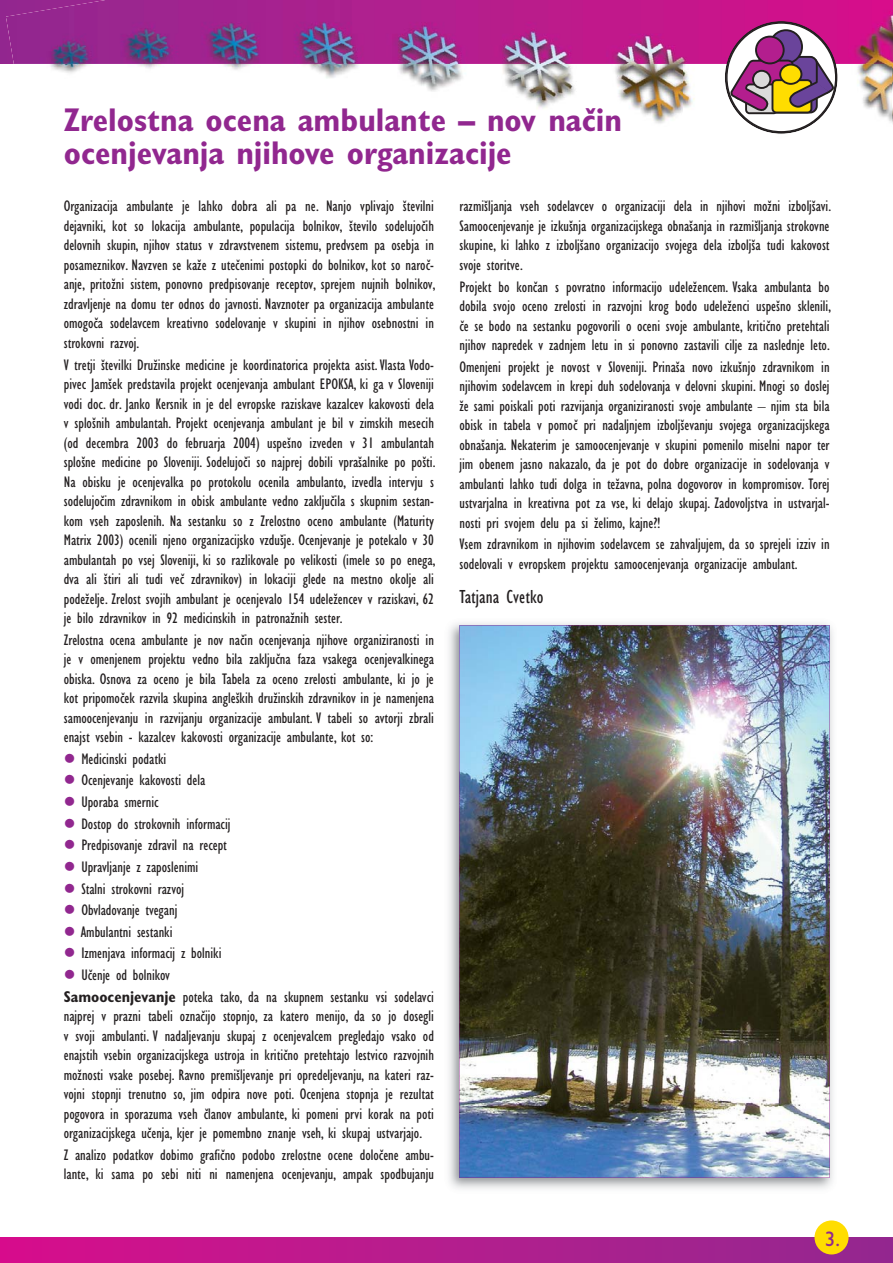
<style>
.page{position:relative;width:893px;height:1263px;background:#fff}
.page>*{position:absolute;margin:0;border:0;box-sizing:border-box;transform-origin:0 0}
.t1{font:700 condensed 33px/33px "SS Gill Sans";color:#91278f}
.t2{font:21px "SS Gill Sans";color:#91278f}
.t3{font:condensed 19.5px "SS Gill Sans";letter-spacing:.005em;color:#231f20}
.t4{font:condensed 15.75px/19.5px "SS Gill Sans";color:#231f20;text-align:justify}
.s1{font-weight:700}
</style>
<div class="page">
<div style="left:0;top:1238px;width:892px;height:25px;background:linear-gradient(to right,#d60e8c,#932a8e)"></div>
<div style="left:814px;top:1220px;width:34px;height:34px;background:#fd0;border-radius:50%"></div>
<svg style="left:0;top:0;width:6px;height:64px"></svg>
<img style="left:891px;top:64px;width:1px;height:59px">
<img style="left:50px;top:64px;width:309px;height:14px">
<img style="left:398px;top:64px;width:285px;height:60px">
<img style="left:683px;top:64px;width:208px;height:70px">
<img style="left:6px;top:0;width:886px;height:64px">
<svg style="left:725px;top:22px;width:111px;height:111px"></svg>
<div style="left:769px;top:30px;width:33px;height:33px;background:#6a449b;border-radius:50%"></div>
<div style="left:768px;top:29px;width:35px;height:35px;border:2px solid #231f20;border-radius:50%"></div>
<div style="left:756px;top:37px;width:27px;height:26px;background:#b31e8e;border-radius:50%"></div>
<div style="left:755px;top:36px;width:29px;height:28px;border:2px solid #231f20;border-radius:50%"></div>
<svg style="left:729px;top:55px;width:105px;height:60px"></svg>
<img style="left:449px;top:623px;width:384px;height:566px">
<img style="left:460px;top:626px;width:369px;height:552px">
<hr style="left:459px;top:625px;width:370px;height:1px;background:#91278f">
<hr style="left:459px;top:626px;width:1px;height:552px;background:#91278f">
<hr style="left:459px;top:1178px;width:370px;height:1px;background:#91278f">
<hr style="left:829px;top:626px;width:1px;height:552px;background:#91278f">
<h1 class="t1" style="left:64px;top:107px;width:559px">Zrelostna ocena ambulante – nov na~in ocenjevanja njihove organizacije</h1>
<p class="t4" style="left:459px;top:198px;width:373px">razmi{ljanja vseh sodelavcev o organizaciji dela in njihovi možni izbolj{avi.<br>Samoocenjevanje je izku{nja organizacijskega obna{anja in razmi{ljanja strokovne skupine, ki lahko z izbolj{ano organizacijo svojega dela izbolj{a tudi kakovost svoje storitve.</p>
<p class="t4" style="left:459px;top:278px;width:373px">Projekt bo kon~an s povratno informacijo udeležencem. Vsaka ambulanta bo dobila svojo oceno zrelosti in razvojni krog bodo udeleženci uspe{no sklenili, ~e se bodo na sestanku pogovorili o oceni svoje ambulante, kriti~no pretehtali njihov napredek v zadnjem letu in si ponovno zastavili cilje za naslednje leto.</p>
<p class="t4" style="left:459px;top:358px;width:371px">Omenjeni projekt je novost v Sloveniji. Prina{a novo izku{njo zdravnikom in njihovim sodelavcem in krepi duh sodelovanja v delovni skupini. Mnogi so doslej že sami poiskali poti razvijanja organiziranosti svoje ambulante – njim sta bila obisk in tabela v pomo~ pri nadaljnjem izbolj{evanju svojega organizacijskega obna{anja. Nekaterim je samoocenjevanje v skupini pomenilo miselni napor ter jim obenem jasno nakazalo, da je pot do dobre organizacije in sodelovanja v ambulanti lahko tudi dolga in težavna, polna dogovorov in kompromisov. Torej ustvarjalna in kreativna pot za vse, ki delajo skupaj. Zadovoljstva in ustvarjal&shy;nosti pri svojem delu pa si želimo, kajne?!</p>
<p class="t4" style="left:459px;top:536px;width:371px">Vsem zdravnikom in njihovim sodelavcem se zahvaljujem, da so sprejeli izziv in sodelovali v evropskem projektu samoocenjevanja organizacije ambulant.</p>
<p class="t3" style="left:459px;top:590px;width:86px">Tatjana Cvetko</p>
<p class="t4" style="left:64px;top:198px;width:373px">Organizacija ambulante je lahko dobra ali pa ne. Nanjo vplivajo {tevilni dejavniki, kot so lokacija ambulante, populacija bolnikov, {tevilo sodelujo~ih delovnih skupin, njihov status v zdravstvenem sistemu, predvsem pa osebja in posameznikov. Navzven se kaže z ute~enimi postopki do bolnikov, kot so naro~- anje, pritožni sistem, ponovno predpisovanje receptov, sprejem nujnih bolnikov, zdravljenje na domu ter odnos do javnosti. Navznoter pa organizacija ambulante omogo~a sodelavcem kreativno sodelovanje v skupini in njihov osebnostni in strokovni razvoj.</p>
<p class="t4" style="left:64px;top:356px;width:373px">V tretji {tevilki Družinske medicine je koordinatorica projekta asist. Vlasta Vodo&shy;pivec Jam{ek predstavila projekt ocenjevanja ambulant EPOKSA, ki ga v Sloveniji vodi doc. dr. Janko Kersnik in je del evropske raziskave kazalcev kakovosti dela v splo{nih ambulantah. Projekt ocenjevanja ambulant je bil v zimskih mesecih (od decembra 2003 do februarja 2004) uspe{no izveden v 31 ambulantah splo{ne medicine po Sloveniji. Sodelujo~i so najprej dobili vpra{alnike po po{ti.<br>Na obisku je ocenjevalka po protokolu ocenila ambulanto, izvedla intervju s sodelujo~im zdravnikom in obisk ambulante vedno zaklju~ila s skupnim sestan&shy;kom vseh zaposlenih. Na sestanku so z Zrelostno oceno ambulante (Maturity Matrix 2003) ocenili njeno organizacijsko vzdu{je. Ocenjevanje je potekalo v 30 ambulantah po vsej Sloveniji, ki so razlikovale po velikosti (imele so po enega, dva ali {tiri ali tudi ve~ zdravnikov) in lokaciji glede na mestno okolje ali podeželje. Zrelost svojih ambulant je ocenjevalo 154 udeležencev v raziskavi, 62 je bilo zdravnikov in 92 medicinskih in patronažnih sester.</p>
<p class="t4" style="left:64px;top:631px;width:371px">Zrelostna ocena ambulante je nov na~in ocenjevanja njihove organiziranosti in je v omenjenem projektu vedno bila zaklju~na faza vsakega ocenjevalkinega obiska. Osnova za oceno je bila Tabela za oceno zrelosti ambulante, ki jo je kot pripomo~ek razvila skupina angle{kih družinskih zdravnikov in je namenjena samoocenjevanju in razvijanju organizacije ambulant. V tabeli so avtorji zbrali enajst vsebin - kazalcev kakovosti organizacije ambulante, kot so:</p>
<p class="t4" style="left:81px;top:750px;width:86px">Medicinski podatki</p>
<p class="t4" style="left:81px;top:772px;width:125px">Ocenjevanje kakovosti dela</p>
<p class="t4" style="left:81px;top:794px;width:79px">Uporaba smernic</p>
<p class="t4" style="left:81px;top:815px;width:151px">Dostop do strokovnih informacij</p>
<p class="t4" style="left:81px;top:837px;width:147px">Predpisovanje zdravil na recept</p>
<p class="t4" style="left:81px;top:859px;width:118px">Upravljanje z zaposlenimi</p>
<p class="t4" style="left:81px;top:880px;width:104px">Stalni strokovni razvoj</p>
<p class="t4" style="left:81px;top:902px;width:97px">Obvladovanje tveganj</p>
<p class="t4" style="left:81px;top:923px;width:93px">Ambulantni sestanki</p>
<p class="t4" style="left:81px;top:945px;width:142px">Izmenjava informacij z bolniki</p>
<p class="t4" style="left:81px;top:967px;width:90px">U~enje od bolnikov</p>
<p class="t4" style="left:64px;top:988px;width:371px"><span class="s1">Samoocenjevanje</span> poteka tako, da na skupnem sestanku vsi sodelavci</p>
<p class="t4" style="left:64px;top:1008px;width:371px">najprej v prazni tabeli ozna~ijo stopnjo, za katero menijo, da so jo dosegli v svoji ambulanti. V nadaljevanju skupaj z ocenjevalcem pregledajo vsako od enajstih vsebin organizacijskega ustroja in kriti~no pretehtajo lestvico razvojnih možnosti vsake posebej. Ravno premi{ljevanje pri opredeljevanju, na kateri raz&shy;vojni stopnji trenutno so, jim odpira nove poti. Ocenjena stopnja je rezultat pogovora in sporazuma vseh ~lanov ambulante, ki pomeni prvi korak na poti organizacijskega u~enja, kjer je pomembno znanje vseh, ki skupaj ustvarjajo.</p>
<p class="t4" style="left:64px;top:1146px;width:371px">Z analizo podatkov dobimo grafi~no podobo zrelostne ocene dolo~ene ambu&shy;lante, ki sama po sebi niti ni namenjena ocenjevanju, ampak spodbujanju</p>
<h2 class="t2" style="left:824px;top:1231px;width:17px">3.</h2>
</div>
